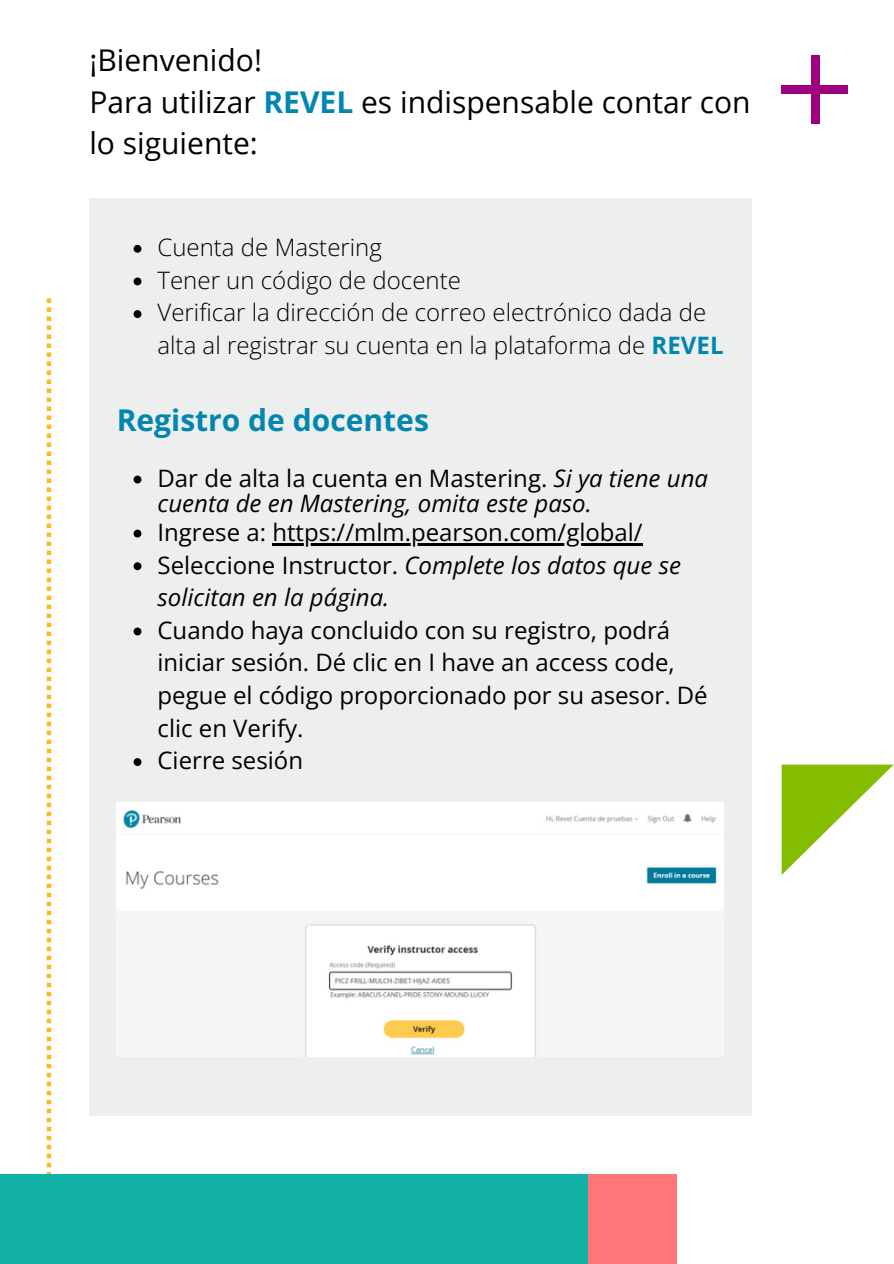
<style>
.page{position:relative;width:894px;height:1264px;background:#fff}
.page>*{position:absolute;margin:0;border:0;box-sizing:border-box;transform-origin:0 0}
.t1{font:30px/41.7px "Open Sans";color:#000}
.t2{font:700 30px "Open Sans";color:#0186af}
.t3{font:24px/32.7px "Open Sans";color:#000}
.t4{font:300 24px/32.7px "Open Sans";color:#000}
.t5{font:italic 24px/24.8px "Open Sans";color:#000}
.s1{font-weight:700;color:#0186af}
.s2{font-style:normal}
.s3{font-style:italic}
</style>
<div class="page">
<div style="left:89px;top:1174px;width:587px;height:89px;background:#ff757a"></div>
<svg style="left:47px;top:298px;width:4px;height:876px"></svg>
<div style="left:0;top:1174px;width:587px;height:89px;background:#12b2a6"></div>
<div style="left:89px;top:198px;width:662px;height:917px;background:#edeeee"></div>
<div style="left:811px;top:55px;width:9px;height:68px;background:#9e007e"></div>
<div style="left:781px;top:85px;width:66px;height:8px;background:#9e007e"></div>
<svg style="left:781px;top:764px;width:112px;height:111px"></svg>
<svg style="left:133px;top:245px;width:8px;height:8px"></svg>
<svg style="left:133px;top:277px;width:8px;height:8px"></svg>
<svg style="left:133px;top:310px;width:8px;height:8px"></svg>
<svg style="left:133px;top:475px;width:8px;height:8px"></svg>
<svg style="left:133px;top:529px;width:8px;height:8px"></svg>
<hr style="left:272px;top:543px;width:370px;height:2px;background:#000">
<svg style="left:133px;top:562px;width:8px;height:8px"></svg>
<svg style="left:133px;top:627px;width:8px;height:8px"></svg>
<svg style="left:133px;top:758px;width:8px;height:8px"></svg>
<img style="left:117px;top:802px;width:606px;height:254px">
<p class="t1" style="left:89px;top:39px;width:662px">¡Bienvenido!<br>Para utilizar <span class="s1">REVEL</span> es indispensable contar con lo siguiente:</p>
<h2 class="t4" style="left:157px;top:230px;width:226px">Cuenta de Mastering</h2>
<p class="t4" style="left:157px;top:263px;width:305px">Tener un código de docente</p>
<p class="t4" style="left:157px;top:296px;width:567px">Verificar la dirección de correo electrónico dada de alta al registrar su cuenta en la plataforma de <span class="s1">REVEL</span></p>
<p class="t2" style="left:117px;top:398px;width:314px">Registro de docentes</p>
<h1 class="t5" style="left:157px;top:465px;width:552px"><span class="s2">Dar de alta la cuenta en Mastering.</span> Si ya tiene una cuenta de en Mastering, omita este paso.</h1>
<p class="t3" style="left:157px;top:515px;width:486px">Ingrese a: https://mlm.pearson.com/global/</p>
<p class="t3" style="left:157px;top:548px;width:525px">Seleccione Instructor. <span class="s3">Complete los datos que se</span></p>
<p class="t3" style="left:157px;top:580px;width:514px"><span class="s3">solicitan en la página.<br></span>Cuando haya concluido con su registro, podrá</p>
<p class="t3" style="left:157px;top:645px;width:551px">iniciar sesión. Dé clic en I have an access code, pegue el código proporcionado por su asesor. Dé clic en Verify.<br>Cierre sesión</p>
</div>
